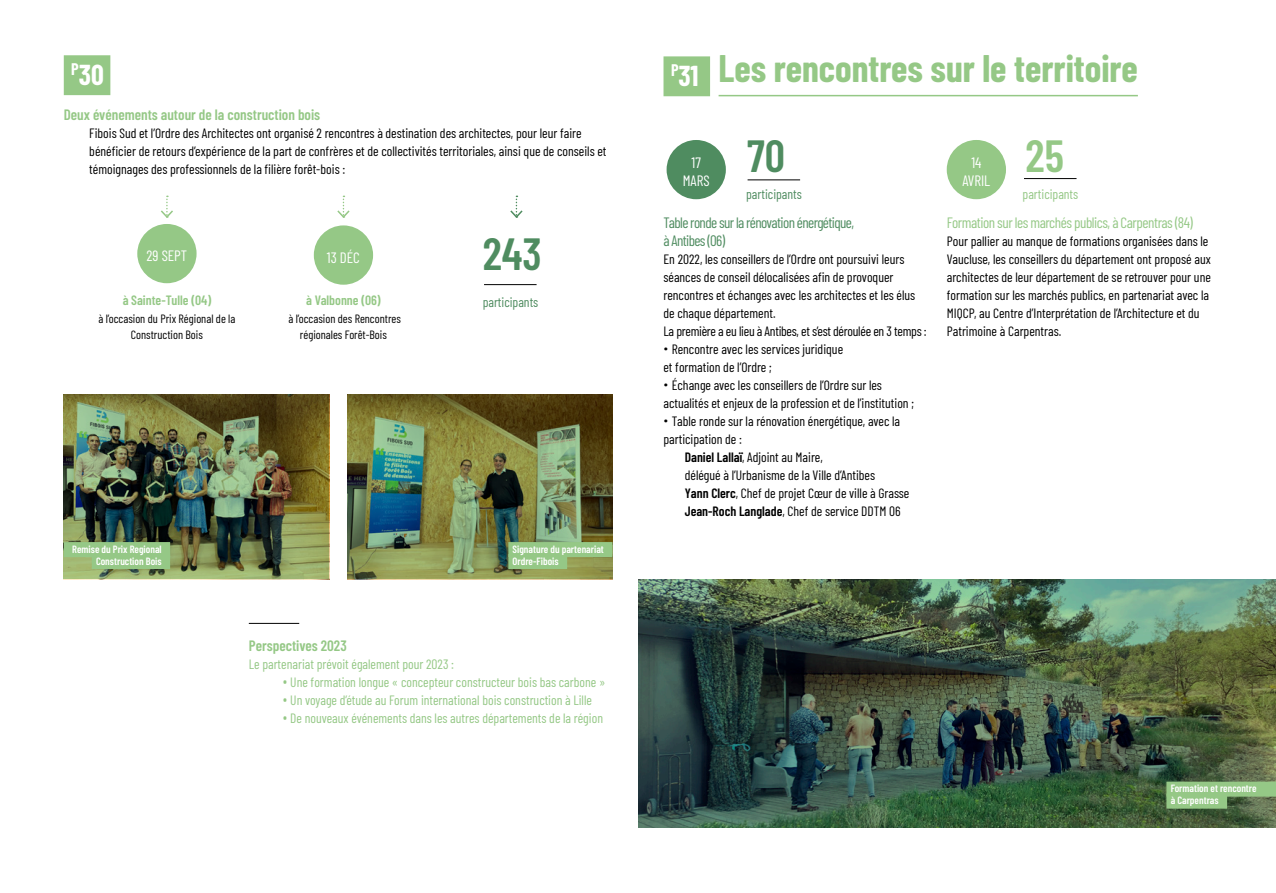
<style>
.page{position:relative;width:1276px;height:893px;background:#fff}
.page>*{position:absolute;margin:0;border:0;box-sizing:border-box;transform-origin:0 0}
.t1{font:600 45px "Barlow Condensed";color:#4f8c60}
.t2{font:600 45px "Barlow Condensed";color:#95c886}
.sous_titre{font:700 37.5px "Barlow Condensed";color:#95c886}
.t3{font:700 28.2px "Barlow Condensed";color:#fff}
.t4{font:600 15px "Barlow Condensed";color:#95c886}
.t5{font:15px "Barlow Condensed";letter-spacing:-.04em;color:#4f8c60}
.t6{font:15px "Barlow Condensed";letter-spacing:-.03em;color:#95c886}
.t7{font:15px "Barlow Condensed";color:#fff}
.labeur_2_décalé{font:13.5px/18px "Barlow Condensed";color:#000}
.encart_brun{font:13.5px "Barlow Condensed";color:#95c886}
.labeur_2_décalé-2{font:13.5px "Barlow Condensed";letter-spacing:-.02em;color:#000}
.labeur{font:600 13.5px "Barlow Condensed";color:#95c886}
.encart_brun-2{font:13.5px "Barlow Condensed";color:#4f8c60}
.labeur-2{font:12px/16.5px "Barlow Condensed";color:#000;text-align:center}
.t8{font:600 10.5px "Barlow Condensed";color:#fff}
.s1{font-family:"Roboto Condensed";font-weight:700}
.s2{font-family:"Bressay Trial"}
.s3{font-weight:600}
</style>
<div class="page">
<div style="left:64px;top:56px;width:46px;height:39px;background:#95c886"></div>
<div style="left:64px;top:55px;width:46px;height:40px;border:1px solid #95c886"></div>
<div style="left:664px;top:57px;width:45px;height:39px;background:#95c886"></div>
<div style="left:663px;top:56px;width:47px;height:40px;border:1px solid #95c886"></div>
<hr style="left:718px;top:95px;width:420px;height:1px;background:#95c886">
<div style="left:946px;top:140px;width:60px;height:59px;background:#95c886;border-radius:50%"></div>
<div style="left:137px;top:224px;width:60px;height:59px;background:#95c886;border-radius:50%"></div>
<div style="left:314px;top:225px;width:59px;height:60px;background:#95c886;border-radius:50%"></div>
<div style="left:666px;top:140px;width:60px;height:59px;background:#4f8c60;border-radius:50%"></div>
<hr style="left:484px;top:284px;width:52px;height:1px;background:#000">
<hr style="left:747px;top:180px;width:53px;height:1px;background:#000">
<hr style="left:1024px;top:178px;width:52px;height:1px;background:#000">
<svg style="left:161px;top:196px;width:12px;height:22px"></svg>
<svg style="left:337px;top:196px;width:13px;height:22px"></svg>
<svg style="left:510px;top:196px;width:13px;height:22px"></svg>
<hr style="left:249px;top:623px;width:50px;height:1px;background:#000">
<img style="left:64px;top:394px;width:265px;height:185px">
<img style="left:347px;top:394px;width:265px;height:185px">
<div style="left:508px;top:542px;width:104px;height:15px;background:#95c886"></div>
<div style="left:508px;top:554px;width:59px;height:15px;background:#95c886"></div>
<div style="left:64px;top:542px;width:106px;height:15px;background:#95c886"></div>
<div style="left:92px;top:554px;width:78px;height:15px;background:#95c886"></div>
<img style="left:638px;top:579px;width:638px;height:249px">
<div style="left:1166px;top:782px;width:110px;height:15px;background:#95c886"></div>
<div style="left:1166px;top:794px;width:61px;height:15px;background:#95c886"></div>
<h3 class="t3" style="left:71px;top:54px;width:34px"><sup>P</sup>30</h3>
<p class="sous_titre" style="left:671px;top:42px;width:468px"><sup>P</sup><sub>31</sub> Les rencontres sur le territoire</p>
<p class="t4" style="left:64px;top:104px;width:258px">Deux événements autour de la construction bois</p>
<p class="labeur_2_décalé" style="left:89px;top:123px;width:519px">Fibois Sud et l’Ordre des Architectes ont organisé 2 rencontres à destination des architectes, pour leur faire bénéficier de retours d’expérience de la part de confrères et de collectivités territoriales, ainsi que de conseils et témoignages des professionnels de la filière forêt-bois :</p>
<p class="t7" style="left:147px;top:245px;width:42px">29 SEPT</p>
<p class="t7" style="left:327px;top:246px;width:34px">13 DÉC</p>
<p class="t1" style="left:483px;top:222px;width:60px">243</p>
<p class="labeur" style="left:123px;top:290px;width:90px">à Sainte-Tulle (04)</p>
<p class="labeur-2" style="left:98px;top:309px;width:138px">à l’occasion du Prix Régional de la<br>Construction Bois</p>
<p class="labeur" style="left:306px;top:290px;width:76px">à Valbonne (06)</p>
<p class="labeur-2" style="left:288px;top:309px;width:114px">à l’occasion des Rencontres régionales Forêt-Bois</p>
<p class="encart_brun-2" style="left:483px;top:292px;width:57px">participants</p>
<p class="t8" style="left:72px;top:542px;width:91px">Remise du Prix Regional</p>
<p class="t8" style="left:96px;top:554px;width:67px">Construction Bois</p>
<p class="t8" style="left:512px;top:542px;width:93px">Signature du partenariat</p>
<p class="t8" style="left:512px;top:554px;width:48px">Ordre-Fibois</p>
<p class="t4" style="left:249px;top:635px;width:99px">Perspectives 2023</p>
<p class="encart_brun" style="left:249px;top:655px;width:207px">Le partenariat prévoit également pour 2023 :</p>
<p class="encart_brun" style="left:283px;top:673px;width:324px"><span class="s1">•</span> Une formation longue « concepteur constructeur bois bas carbone »</p>
<p class="encart_brun" style="left:283px;top:691px;width:311px"><span class="s1">•</span> Un voyage d’étude au Forum international bois construction à Lille</p>
<p class="encart_brun" style="left:283px;top:709px;width:322px"><span class="s1">•</span> De nouveaux événements dans les autres départements de la région</p>
<p class="t7" style="left:691px;top:152px;width:11px">17</p>
<p class="t7" style="left:683px;top:170px;width:28px">MARS</p>
<p class="t1" style="left:747px;top:124px;width:39px">70</p>
<p class="t2" style="left:1025px;top:124px;width:40px">25</p>
<p class="t7" style="left:971px;top:152px;width:12px">14</p>
<p class="t7" style="left:962px;top:170px;width:29px">AVRIL</p>
<p class="encart_brun-2" style="left:746px;top:184px;width:57px">participants</p>
<p class="encart_brun" style="left:1022px;top:184px;width:57px">participants</p>
<p class="t5" style="left:663px;top:212px;width:192px">Table ronde sur la rénovation énergétique,</p>
<p class="t5" style="left:663px;top:230px;width:63px">à Antibes (06)</p>
<p class="labeur_2_décalé" style="left:663px;top:249px;width:253px">En 2022, les conseillers de l’Ordre ont poursuivi leurs séances de conseil délocalisées afin de provoquer rencontres et échanges avec les architectes et les élus de chaque département.</p>
<p class="labeur_2_décalé-2" style="left:663px;top:321px;width:265px">La première a eu lieu à Antibes, et s’est déroulée en 3 temps :</p>
<p class="labeur_2_décalé" style="left:663px;top:339px;width:181px"><span class="s2">•</span> Rencontre avec les services juridique</p>
<p class="labeur_2_décalé" style="left:663px;top:357px;width:110px">et formation de l’Ordre ;</p>
<p class="labeur_2_décalé" style="left:663px;top:375px;width:252px"><span class="s2">•</span> Échange avec les conseillers de l’Ordre sur les actualités et enjeux de la profession et de l’institution ;</p>
<p class="labeur_2_décalé" style="left:663px;top:411px;width:238px"><span class="s2">•</span> Table ronde sur la rénovation énergétique, avec la participation de :</p>
<p class="labeur_2_décalé" style="left:685px;top:447px;width:139px"><span class="s3">Daniel Lallaï</span>, Adjoint au Maire,</p>
<p class="labeur_2_décalé" style="left:685px;top:465px;width:192px">délégué à l’Urbanisme de la Ville d’Antibes</p>
<p class="labeur_2_décalé" style="left:685px;top:483px;width:226px"><span class="s3">Yann Clerc</span>, Chef de projet Cœur de ville à Grasse</p>
<p class="labeur_2_décalé" style="left:685px;top:501px;width:217px"><span class="s3">Jean-Roch Langlade</span>, Chef de service DDTM 06</p>
<p class="t6" style="left:947px;top:212px;width:247px">Formation sur les marchés publics, à Carpentras (84)</p>
<p class="labeur_2_décalé" style="left:947px;top:231px;width:265px">Pour pallier au manque de formations organisées dans le Vaucluse, les conseillers du département ont proposé aux architectes de leur département de se retrouver pour une formation sur les marchés publics, en partenariat avec la MIQCP, au Centre d’Interprétation de l’Architecture et du Patrimoine à Carpentras.</p>
<p class="t8" style="left:1170px;top:781px;width:87px">Formation et rencontre</p>
<p class="t8" style="left:1170px;top:793px;width:49px">à Carpentras</p>
</div>
